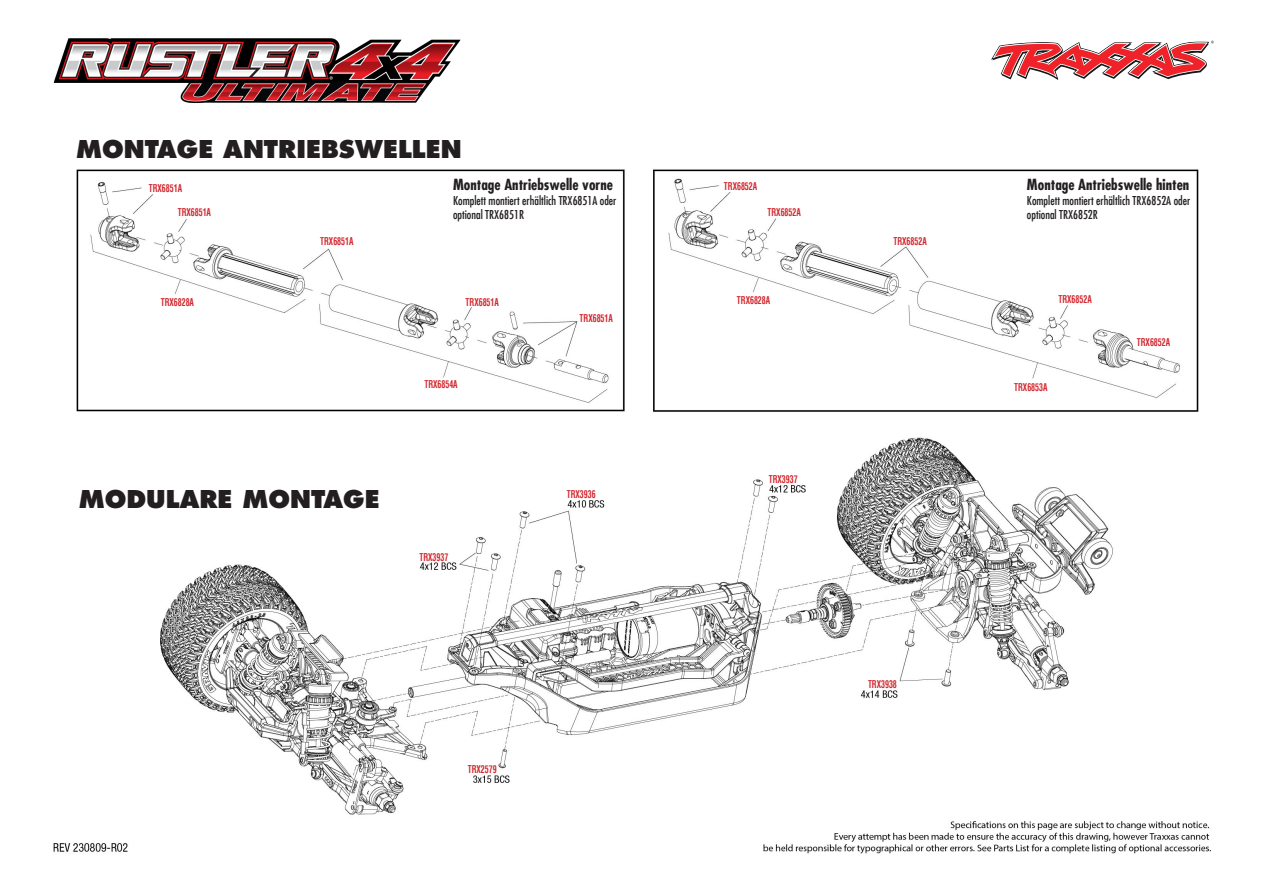
<style>
.page{position:relative;width:1263px;height:893px;background:#fff}
.page>*{position:absolute;margin:0;border:0;box-sizing:border-box;transform-origin:0 0}
.t1{font:800 24px "Futura LT";color:#231f20}
.t2{font:700 condensed 15px "Futura LT";color:#231f20}
.t3{font:condensed 12px/14.4px "Futura LT";color:#231f20}
.t4{font:700 condensed 10.5px "Helvetica LT";color:#d1232a;scale:.75 1}
</style>
<div class="page">
<img style="left:53px;top:169px;width:1158px;height:685px">
<svg style="left:991px;top:40px;width:223px;height:40px"></svg>
<img style="left:53px;top:38px;width:408px;height:65px">
<p class="t1" style="left:76px;top:134px;width:387px">MONTAGE ANTRIEBSWELLEN</p>
<p class="t4" style="left:149px;top:181px;width:46px">TRX6851A</p>
<p class="t4" style="left:178px;top:205px;width:46px">TRX6851A</p>
<p class="t2" style="left:453px;top:176px;width:161px">Montage Antriebswelle vorne</p>
<p class="t3" style="left:453px;top:193px;width:165px">Komplett montiert erhältlich TRX6851A oder optional TRX6851R</p>
<p class="t4" style="left:320px;top:235px;width:46px">TRX6851A</p>
<p class="t4" style="left:161px;top:296px;width:46px">TRX6828A</p>
<p class="t4" style="left:466px;top:295px;width:46px">TRX6851A</p>
<p class="t4" style="left:580px;top:311px;width:46px">TRX6851A</p>
<p class="t4" style="left:424px;top:378px;width:46px">TRX6854A</p>
<p class="t1" style="left:79px;top:484px;width:302px">MODULARE MONTAGE</p>
<p class="t4" style="left:567px;top:488px;width:40px">TRX3936</p>
<p class="t4" style="left:419px;top:550px;width:40px">TRX3937</p>
<p class="t4" style="left:468px;top:762px;width:40px">TRX2579</p>
<p class="t4" style="left:724px;top:180px;width:46px">TRX6852A</p>
<p class="t4" style="left:767px;top:205px;width:46px">TRX6852A</p>
<p class="t4" style="left:737px;top:293px;width:46px">TRX6828A</p>
<p class="t4" style="left:769px;top:473px;width:40px">TRX3937</p>
<p class="t4" style="left:893px;top:235px;width:46px">TRX6852A</p>
<p class="t4" style="left:868px;top:678px;width:40px">TRX3938</p>
<p class="t2" style="left:1027px;top:176px;width:164px">Montage Antriebswelle hinten</p>
<p class="t3" style="left:1027px;top:193px;width:165px">Komplett montiert erhältlich TRX6852A oder optional TRX6852R</p>
<p class="t4" style="left:1058px;top:293px;width:46px">TRX6852A</p>
<p class="t4" style="left:1014px;top:380px;width:46px">TRX6853A</p>
<p class="t4" style="left:1137px;top:336px;width:46px">TRX6852A</p>
</div>
